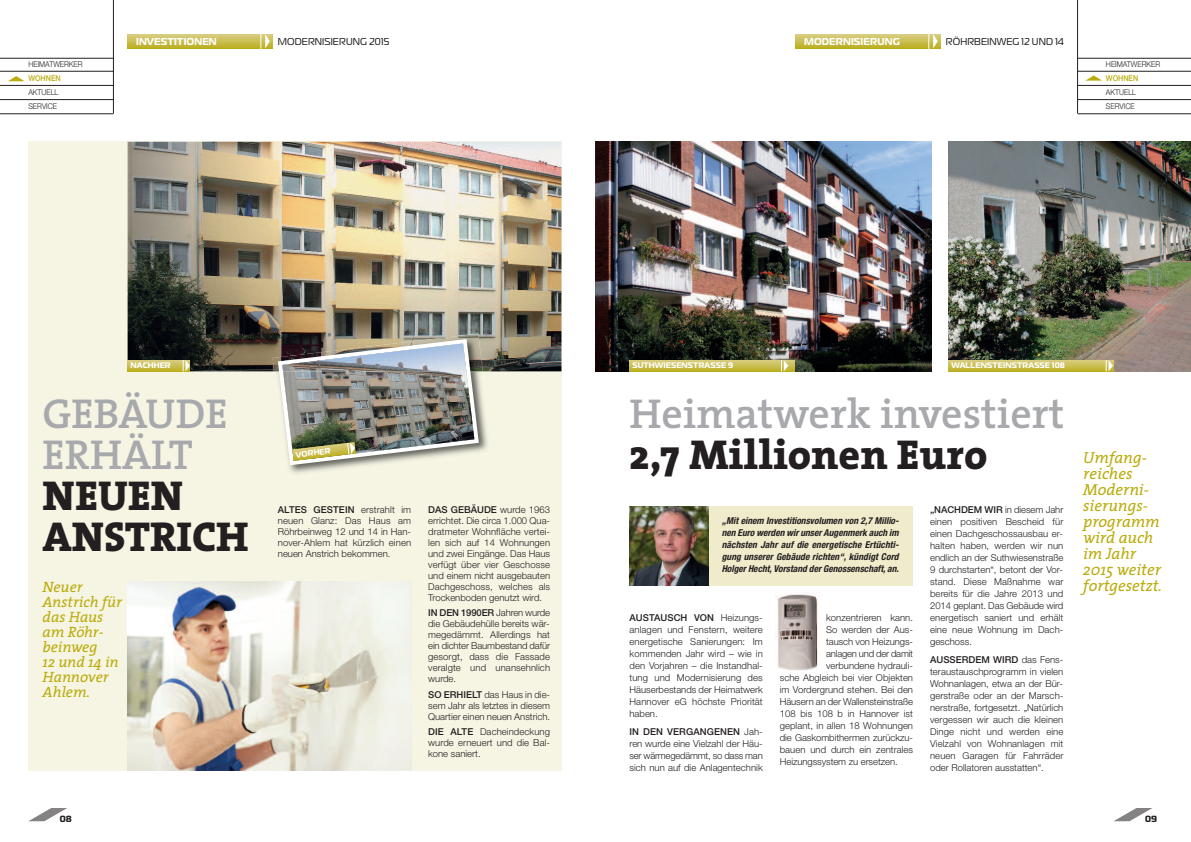
<style>
.page{position:relative;width:1191px;height:842px;background:#fff}
.page>*{position:absolute;margin:0;border:0;box-sizing:border-box;transform-origin:0 0}
.t1{font:600 42px/41px "The Serif";color:#a8a9ad}
.t2{font:800 42px/41px "The Serif";color:#231f20}
.t3{font:italic 16px/16px "The Serif";color:#baac0d}
.t4{font:italic 15px/15px "The Serif";color:#baac0d}
.t5{font:10px "Magistral";letter-spacing:.01em;color:#231f20;scale:.95 1}
.t6{font:700 10px "Magistral";letter-spacing:.01em;color:#fff;scale:.95 1}
.t7{font:300 9.5px/12px "Helvetica Neue LT Std";letter-spacing:.005em;color:#231f20;text-align:justify}
.t8{font:italic 700 condensed 9.5px/12px "Helvetica Neue LT Std";color:#231f20;text-align:justify}
.t9{font:300 9.5px "Helvetica Neue LT Std";letter-spacing:-.02em;color:#231f20}
.t10{font:700 9px "Magistral";color:#231f20}
.t11{font:700 8px "Magistral";letter-spacing:.01em;color:#fff;scale:.95 1}
.t12{font:300 8px/14.2px "Helvetica Neue LT Std";color:#231f20;scale:.9 1}
.t13{font:500 8px "Helvetica Neue LT Std";color:#baac0d;scale:.9 1}
.s1{font-weight:500}
</style>
<div class="page">
<div style="left:28px;top:142px;width:533px;height:629px;background:#f6f4e3"></div>
<img style="left:128px;top:581px;width:283px;height:190px">
<div style="left:629px;top:506px;width:284px;height:80px;background:#efebcb"></div>
<img style="left:595px;top:142px;width:336px;height:229px">
<img style="left:948px;top:142px;width:242px;height:229px">
<img style="left:629px;top:506px;width:80px;height:80px">
<svg style="left:629px;top:360px;width:165px;height:11px;background:#cbbf55"></svg>
<svg style="left:781px;top:360px;width:7px;height:11px"></svg>
<svg style="left:948px;top:360px;width:157px;height:11px;background:#cbbf55"></svg>
<svg style="left:1105px;top:360px;width:8px;height:11px"></svg>
<svg style="left:29px;top:808px;width:38px;height:13px"></svg>
<svg style="left:1114px;top:808px;width:38px;height:13px"></svg>
<hr style="left:0;top:58px;width:113px;height:1px;background:#231f20">
<hr style="left:0;top:71px;width:113px;height:1px;background:#231f20">
<hr style="left:0;top:85px;width:113px;height:1px;background:#231f20">
<hr style="left:0;top:99px;width:113px;height:1px;background:#231f20">
<hr style="left:0;top:114px;width:113px;height:1px;background:#231f20">
<svg style="left:8px;top:76px;width:16px;height:5px"></svg>
<hr style="left:113px;top:0;width:1px;height:113px;background:#231f20">
<svg style="left:128px;top:34px;width:144px;height:14px;background:#cabe53"></svg>
<svg style="left:260px;top:34px;width:10px;height:15px"></svg>
<img style="left:776px;top:593px;width:43px;height:78px">
<img style="left:128px;top:142px;width:433px;height:229px">
<img style="left:274px;top:371px;width:218px;height:102px">
<img style="left:273px;top:334px;width:210px;height:37px">
<svg style="left:128px;top:360px;width:55px;height:11px"></svg>
<svg style="left:183px;top:360px;width:7px;height:11px"></svg>
<img style="left:276px;top:337px;width:205px;height:130px">
<svg style="left:795px;top:34px;width:145px;height:14px;background:#cabe53"></svg>
<svg style="left:928px;top:34px;width:9px;height:15px"></svg>
<hr style="left:1077px;top:0;width:1px;height:113px;background:#231f20">
<hr style="left:1077px;top:58px;width:114px;height:1px;background:#231f20">
<hr style="left:1077px;top:71px;width:114px;height:1px;background:#231f20">
<hr style="left:1077px;top:85px;width:114px;height:1px;background:#231f20">
<hr style="left:1077px;top:99px;width:114px;height:1px;background:#231f20">
<hr style="left:1077px;top:114px;width:114px;height:1px;background:#231f20">
<svg style="left:1085px;top:75px;width:17px;height:6px"></svg>
<p class="t12" style="left:28px;top:58px;width:62px">HEIMATWERKER</p>
<p class="t13" style="left:28px;top:75px;width:37px">WOHNEN</p>
<p class="t12" style="left:28px;top:86px;width:35px">AKTUELL<br>SERVICE</p>
<p class="t6" style="left:136px;top:38px;width:86px">INVESTITIONEN</p>
<p class="t5" style="left:278px;top:38px;width:119px">MODERNISIERUNG 2015</p>
<p class="t6" style="left:804px;top:38px;width:102px">MODERNISIERUNG</p>
<p class="t5" style="left:946px;top:38px;width:126px">RÖHRBEINWEG 12 UND 14</p>
<p class="t12" style="left:1106px;top:58px;width:62px">HEIMATWERKER</p>
<p class="t13" style="left:1106px;top:75px;width:37px">WOHNEN</p>
<p class="t12" style="left:1106px;top:86px;width:35px">AKTUELL<br>SERVICE</p>
<p class="t11" style="left:130px;top:363px;width:44px">NACHHER</p>
<h1 class="t1" style="left:43px;top:399px;width:187px">GEBÄUDE<br>ERHÄLT</h1>
<h1 class="t2" style="left:43px;top:481px;width:208px">NEUEN<br>ANSTRICH</h1>
<h3 class="t4" style="left:43px;top:582px;width:81px">Neuer<br>Anstrich für das Haus am Röhr&shy;beinweg<br>12 und 14 in<br>Hannover<br>Ahlem.</h3>
<p class="t11" style="left:295px;top:452px;width:38px;rotate:-7deg">VORHER</p>
<p class="t7" style="left:278px;top:505px;width:135px;line-height:11px"><span class="s1">ALTES GESTEIN</span> erstrahlt im neuen Glanz: Das Haus am Röhrbeinweg 12 und 14 in Han&shy;nover-Ahlem hat kürzlich einen neuen Anstrich bekommen.</p>
<p class="t7" style="left:428px;top:505px;width:123px;line-height:11px"><span class="s1">DAS GEBÄUDE</span> wurde 1963 errichtet. Die circa 1.000 Qua&shy;dratmeter Wohnfläche vertei&shy;len sich auf 14 Wohnungen und zwei Eingänge. Das Haus verfügt über vier Geschosse und einem nicht ausgebauten Dachgeschoss, welches als Trockenboden genutzt wird.</p>
<p class="t7" style="left:428px;top:608px;width:123px;line-height:11px"><span class="s1">IN DEN 1990ER</span> Jahren wurde die Gebäudehülle bereits wär&shy;megedämmt. Allerdings hat ein dichter Baumbestand dafür gesorgt, dass die Fassade veralgte und unansehnlich wurde.</p>
<p class="t7" style="left:428px;top:690px;width:123px;line-height:11px"><span class="s1">SO ERHIELT</span> das Haus in die&shy;sem Jahr als letztes in diesem Quartier einen neuen Anstrich.</p>
<p class="t7" style="left:428px;top:727px;width:123px;line-height:11px"><span class="s1">DIE ALTE</span> Dacheindeckung wurde erneuert und die Bal&shy;kone saniert.</p>
<p class="t11" style="left:632px;top:363px;width:107px">SUTHWIESENSTRASSE 9</p>
<p class="t11" style="left:951px;top:363px;width:121px">WALLENSTEINSTRASSE 108</p>
<h1 class="t1" style="left:629px;top:399px;width:436px">Heimatwerk investiert</h1>
<h1 class="t2" style="left:629px;top:440px;width:360px">2,7 Millionen Euro</h1>
<p class="t8" style="left:721px;top:515px;width:179px">„Mit einem Investitionsvolumen von 2,7 Millio&shy;nen Euro werden wir unser Augenmerk auch im nächsten Jahr auf die energetische Ertüchti&shy;gung unserer Gebäude richten“, kündigt Cord Holger Hecht, Vorstand der Genossenschaft, an.</p>
<p class="t7" style="left:629px;top:613px;width:135px"><span class="s1">AUSTAUSCH VON</span> Heizungs&shy;anlagen und Fenstern, weitere energetische Sanierungen: Im kommenden Jahr wird – wie in den Vorjahren – die Instandhal&shy;tung und Modernisierung des Häuserbestands der Heimatwerk Hannover eG höchste Priorität haben.</p>
<p class="t7" style="left:629px;top:726px;width:135px"><span class="s1">IN DEN VERGANGENEN</span> Jah&shy;ren wurde eine Vielzahl der Häu&shy;ser wärmegedämmt, so dass man sich nun auf die Anlagentechnik</p>
<p class="t7" style="left:826px;top:613px;width:88px">konzentrieren kann.</p>
<p class="t7" style="left:826px;top:625px;width:88px">So werden der Aus-</p>
<p class="t7" style="left:826px;top:637px;width:88px">tausch von Heizungs-</p>
<p class="t9" style="left:826px;top:650px;width:88px">anlagen und der damit</p>
<p class="t7" style="left:826px;top:661px;width:88px">verbundene hydrauli-</p>
<p class="t7" style="left:780px;top:673px;width:135px">sche Abgleich bei vier objekten</p>
<p class="t7" style="left:780px;top:685px;width:135px">im Vordergrund stehen. Bei den</p>
<p class="t7" style="left:780px;top:697px;width:135px">Häusern an der Wallensteinstraße</p>
<p class="t7" style="left:780px;top:709px;width:135px">108 bis 108 b in Hannover ist</p>
<p class="t7" style="left:780px;top:721px;width:135px">geplant, in allen 18 Wohnungen</p>
<p class="t7" style="left:780px;top:733px;width:135px">die Gaskombithermen zurückzu-</p>
<p class="t7" style="left:780px;top:745px;width:135px">bauen und durch ein zentrales</p>
<p class="t7" style="left:780px;top:757px;width:119px">Heizungssystem zu ersetzen.</p>
<p class="t7" style="left:930px;top:505px;width:135px"><span class="s1">„NACHDEM WIR</span> in diesem Jahr einen positiven Bescheid für einen Dachgeschossausbau er&shy;halten haben, werden wir nun endlich an der Suthwiesenstraße 9 durchstarten“, betont der Vor&shy;stand. Diese Maßnahme war bereits für die Jahre 2013 und 2014 geplant. Das Gebäude wird energetisch saniert und erhält eine neue Wohnung im Dach&shy;geschoss.</p>
<p class="t7" style="left:930px;top:654px;width:135px"><span class="s1">AUSSERDEM WIRD</span> das Fens&shy;teraustauschprogramm in vielen Wohnanlagen, etwa an der Bür&shy;gerstraße oder an der Marsch&shy;nerstraße, fortgesetzt. „Natürlich vergessen wir auch die kleinen Dinge nicht und werden eine Vielzahl von Wohnanlagen mit neuen Garagen für Fahrräder oder Rollatoren ausstatten“.</p>
<h2 class="t3" style="left:1083px;top:451px;width:80px">Umfang&shy;reiches<br>Moderni&shy;sierungs&shy;programm wird auch im Jahr<br>2015 weiter fortgesetzt.</h2>
<p class="t10" style="left:60px;top:816px;width:13px">08</p>
<p class="t10" style="left:1145px;top:816px;width:13px">09</p>
</div>
